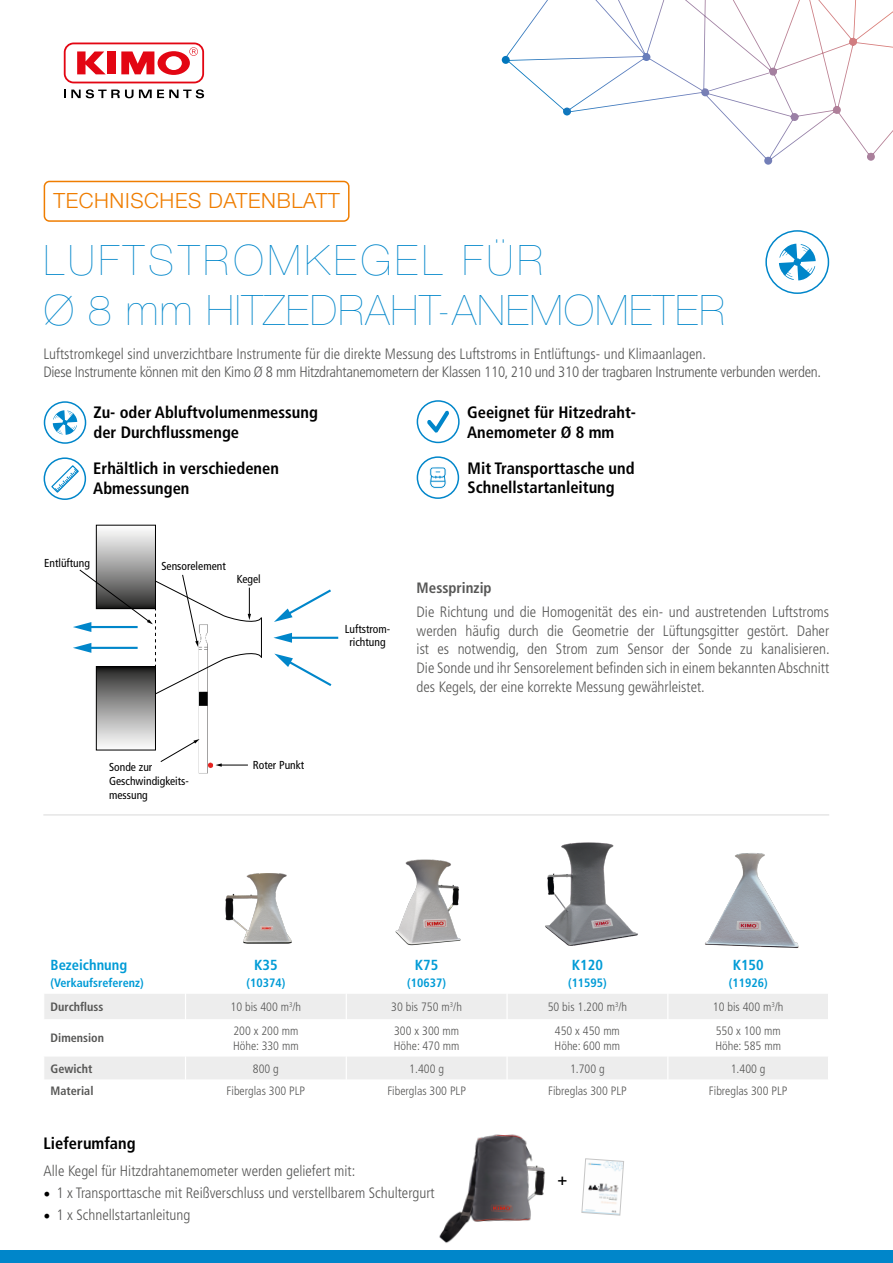
<style>
.page{position:relative;width:893px;height:1263px;background:#fff}
.page>*{position:absolute;margin:0;border:0;box-sizing:border-box;transform-origin:0 0}
.t1{font:200 42px/50.4px "Helvetica Neue LT Std";letter-spacing:.03em;color:#0086ca}
.t2{font:300 21px "Helvetica Neue LT Std";letter-spacing:.03em;color:#ef7d00}
.t3{font:700 condensed 16.5px/19.8px "Frutiger LT Std";color:#000}
.t4{font:300 condensed 15px/18.8px "Frutiger LT Std";color:#575756;text-align:justify}
.t5{font:300 condensed 15px/18px "Frutiger LT Std";letter-spacing:-.02em;color:#575756}
.t6{font:700 condensed 15px "Frutiger LT Std";color:#575756}
.t7{font:700 condensed 14.55px "Frutiger LT Std";color:#009bd6}
.t8{font:300 condensed 12.15px/14.5px "Frutiger LT Std";color:#575756}
.t9{font:700 condensed 12.15px "Frutiger LT Std";color:#009bd6}
.t10{font:700 condensed 12.15px "Frutiger LT Std";color:#575756}
.t11{font:condensed 11.55px/13.8px "Frutiger LT Std";color:#000;text-align:center}
.s1{font-family:"Minion Pro";font-weight:400;font-stretch:normal;font-size:18px;color:#000}
</style>
<div class="page">
<div style="left:44px;top:181px;width:306px;height:41px;border:2px solid #ef7d00;border-radius:5px"></div>
<hr style="left:43px;top:814px;width:786px;height:1px;background:#dadada">
<div style="left:417px;top:456px;width:42px;height:43px;border:2px solid #0086ca;border-radius:50%"></div>
<svg style="left:429px;top:467px;width:17px;height:22px"></svg>
<div style="left:417px;top:400px;width:43px;height:43px;border:2px solid #0086ca;border-radius:50%"></div>
<svg style="left:427px;top:410px;width:22px;height:23px"></svg>
<img style="left:198px;top:694px;width:18px;height:80px">
<svg style="left:274px;top:589px;width:57px;height:33px"></svg>
<svg style="left:274px;top:654px;width:58px;height:32px"></svg>
<hr style="left:289px;top:637px;width:49px;height:2px;background:#0086ca">
<svg style="left:273px;top:633px;width:19px;height:10px"></svg>
<svg style="left:216px;top:763px;width:32px;height:4px"></svg>
<svg style="left:160px;top:739px;width:40px;height:23px"></svg>
<svg style="left:98px;top:531px;width:56px;height:38px;background:#c8c8c7"></svg>
<div style="left:96px;top:525px;width:60px;height:84px;border:1px solid #000"></div>
<svg style="left:98px;top:694px;width:56px;height:52px;background:#b8b8b8"></svg>
<div style="left:96px;top:666px;width:60px;height:84px;border:1px solid #000"></div>
<svg style="left:73px;top:569px;width:189px;height:125px"></svg>
<svg style="left:44px;top:994px;width:784px;height:85px;fill:#ededed"></svg>
<svg style="left:185px;top:994px;width:1px;height:25px"></svg>
<svg style="left:346px;top:994px;width:1px;height:25px"></svg>
<hr style="left:506px;top:994px;width:2px;height:25px;background:#fff">
<svg style="left:667px;top:994px;width:1px;height:25px"></svg>
<hr style="left:185px;top:1019px;width:1px;height:37px;background:#fff">
<hr style="left:346px;top:1019px;width:1px;height:37px;background:#fff">
<hr style="left:506px;top:1019px;width:2px;height:37px;background:#fff">
<hr style="left:667px;top:1019px;width:1px;height:37px;background:#fff">
<hr style="left:506px;top:1056px;width:2px;height:23px;background:#fff">
<svg style="left:185px;top:1056px;width:1px;height:23px"></svg>
<svg style="left:346px;top:1056px;width:1px;height:23px"></svg>
<svg style="left:667px;top:1056px;width:1px;height:23px"></svg>
<div style="left:765px;top:230px;width:64px;height:64px;border:2px solid #0086ca;border-radius:50%"></div>
<svg style="left:779px;top:244px;width:37px;height:36px"></svg>
<svg style="left:582px;top:1158px;width:42px;height:57px"></svg>
<img style="left:225px;top:873px;width:67px;height:71px">
<img style="left:545px;top:842px;width:93px;height:104px">
<img style="left:395px;top:859px;width:66px;height:87px">
<img style="left:705px;top:853px;width:94px;height:95px">
<img style="left:428px;top:1134px;width:131px;height:117px">
<div style="left:44px;top:401px;width:42px;height:43px;border:2px solid #0086ca;border-radius:50%"></div>
<svg style="left:53px;top:410px;width:24px;height:25px"></svg>
<svg style="left:44px;top:458px;width:41px;height:41px"></svg>
<div style="left:44px;top:457px;width:42px;height:43px;border:2px solid #0086ca;border-radius:50%"></div>
<svg style="left:50px;top:464px;width:30px;height:30px"></svg>
<svg style="left:505px;top:0;width:388px;height:160px"></svg>
<div style="left:0;top:1251px;width:893px;height:12px;background:#0086ca"></div>
<svg style="left:64px;top:89px;width:140px;height:9px"></svg>
<svg style="left:64px;top:43px;width:140px;height:40px"></svg>
<h2 class="t2" style="left:53px;top:188px;width:288px">TECHNISCHES DATENBLATT</h2>
<h1 class="t1" style="left:44px;top:235px;width:683px">LUFTSTROMKEGEL FÜR<br>Ø 8 mm HITZEDRAHT-ANEMOMETER</h1>
<p class="t5" style="left:43px;top:345px;width:779px">Luftstromkegel sind unverzichtbare Instrumente für die direkte Messung des Luftstroms in Entlüftungs- und Klimaanlagen.<br>Diese Instrumente können mit den Kimo Ø 8 mm Hitzdrahtanemometern der Klassen 110, 210 und 310 der tragbaren Instrumente verbunden werden.</p>
<p class="t3" style="left:93px;top:403px;width:226px">Zu- oder Abluftvolumenmessung der Durchflussmenge</p>
<p class="t3" style="left:93px;top:459px;width:187px">Erhältlich in verschiedenen<br>Abmessungen</p>
<p class="t11" style="left:44px;top:557px;width:47px">Entlüftung</p>
<p class="t11" style="left:161px;top:559px;width:66px">Sensorelement</p>
<p class="t11" style="left:237px;top:572px;width:25px">Kegel</p>
<p class="t11" style="left:109px;top:760px;width:81px;text-align:left">Sonde zur<br>Geschwindigkeits&shy;messung</p>
<p class="t11" style="left:253px;top:758px;width:53px">Roter Punkt</p>
<p class="t3" style="left:467px;top:403px;width:170px">Geeignet für Hitzedraht-<br>Anemometer Ø 8 mm</p>
<p class="t3" style="left:468px;top:458px;width:168px">Mit Transporttasche und<br>Schnellstartanleitung</p>
<p class="t11" style="left:345px;top:622px;width:47px">Luftstrom&shy;richtung</p>
<p class="t6" style="left:417px;top:579px;width:77px">Messprinzip</p>
<p class="t4" style="left:417px;top:602px;width:415px">Die Richtung und die Homogenität des ein- und austretenden Luftstroms werden häufig durch die Geometrie der Lüftungsgitter gestört. Daher ist es notwendig, den Strom zum Sensor der Sonde zu kanalisieren.<br>Die Sonde und ihr Sensorelement befinden sich in einem bekannten Abschnitt des Kegels, der eine korrekte Messung gewährleistet.</p>
<p class="t7" style="left:51px;top:956px;width:78px">Bezeichnung</p>
<p class="t9" style="left:51px;top:975px;width:95px">(Verkaufsreferenz)</p>
<p class="t7" style="left:254px;top:956px;width:25px">K35</p>
<p class="t9" style="left:247px;top:975px;width:40px">(10374)</p>
<p class="t7" style="left:415px;top:956px;width:25px">K75</p>
<p class="t9" style="left:407px;top:975px;width:40px">(10637)</p>
<p class="t7" style="left:572px;top:956px;width:33px">K120</p>
<p class="t9" style="left:568px;top:975px;width:40px">(11595)</p>
<p class="t7" style="left:733px;top:956px;width:33px">K150</p>
<p class="t9" style="left:729px;top:975px;width:40px">(11926)</p>
<p class="t10" style="left:51px;top:999px;width:54px">Durchfluss</p>
<p class="t8" style="left:231px;top:1000px;width:72px">10 bis 400 m<sup>3</sup>/h</p>
<p class="t8" style="left:391px;top:1000px;width:72px">30 bis 750 m<sup>3</sup>/h</p>
<p class="t8" style="left:548px;top:1000px;width:81px">50 bis 1.200 m<sup>3</sup>/h</p>
<p class="t8" style="left:713px;top:1000px;width:72px">10 bis 400 m<sup>3</sup>/h</p>
<p class="t10" style="left:51px;top:1031px;width:55px">Dimension</p>
<p class="t8" style="left:233px;top:1024px;width:67px">200 x 200 mm<br>Höhe: 330 mm</p>
<p class="t8" style="left:394px;top:1024px;width:67px">300 x 300 mm<br>Höhe: 470 mm</p>
<p class="t8" style="left:555px;top:1024px;width:67px">450 x 450 mm<br>Höhe: 600 mm</p>
<p class="t8" style="left:715px;top:1024px;width:67px">550 x 100 mm<br>Höhe: 585 mm</p>
<p class="t10" style="left:51px;top:1061px;width:43px">Gewicht</p>
<p class="t8" style="left:253px;top:1061px;width:28px">800 g</p>
<p class="t8" style="left:409px;top:1061px;width:36px">1.400 g</p>
<p class="t8" style="left:570px;top:1061px;width:36px">1.700 g</p>
<p class="t8" style="left:731px;top:1061px;width:36px">1.400 g</p>
<p class="t10" style="left:51px;top:1084px;width:44px">Material</p>
<p class="t8" style="left:227px;top:1084px;width:80px">Fiberglas 300 PLP</p>
<p class="t8" style="left:387px;top:1084px;width:80px">Fiberglas 300 PLP</p>
<p class="t8" style="left:548px;top:1084px;width:80px">Fibreglas 300 PLP</p>
<p class="t8" style="left:709px;top:1084px;width:80px">Fibreglas 300 PLP</p>
<p class="t3" style="left:44px;top:1133px;width:93px">Lieferumfang</p>
<p class="t4" style="left:44px;top:1161px;width:313px">Alle Kegel für Hitzdrahtanemometer werden geliefert mit:</p>
<p class="t4" style="left:44px;top:1184px;width:393px"><span class="s1">•</span> 1 x Transporttasche mit Reißverschluss und verstellbarem Schultergurt</p>
<p class="t4" style="left:44px;top:1206px;width:148px"><span class="s1">•</span> 1 x Schnellstartanleitung</p>
<p class="t3" style="left:557px;top:1169px;width:11px">+</p>
</div>
